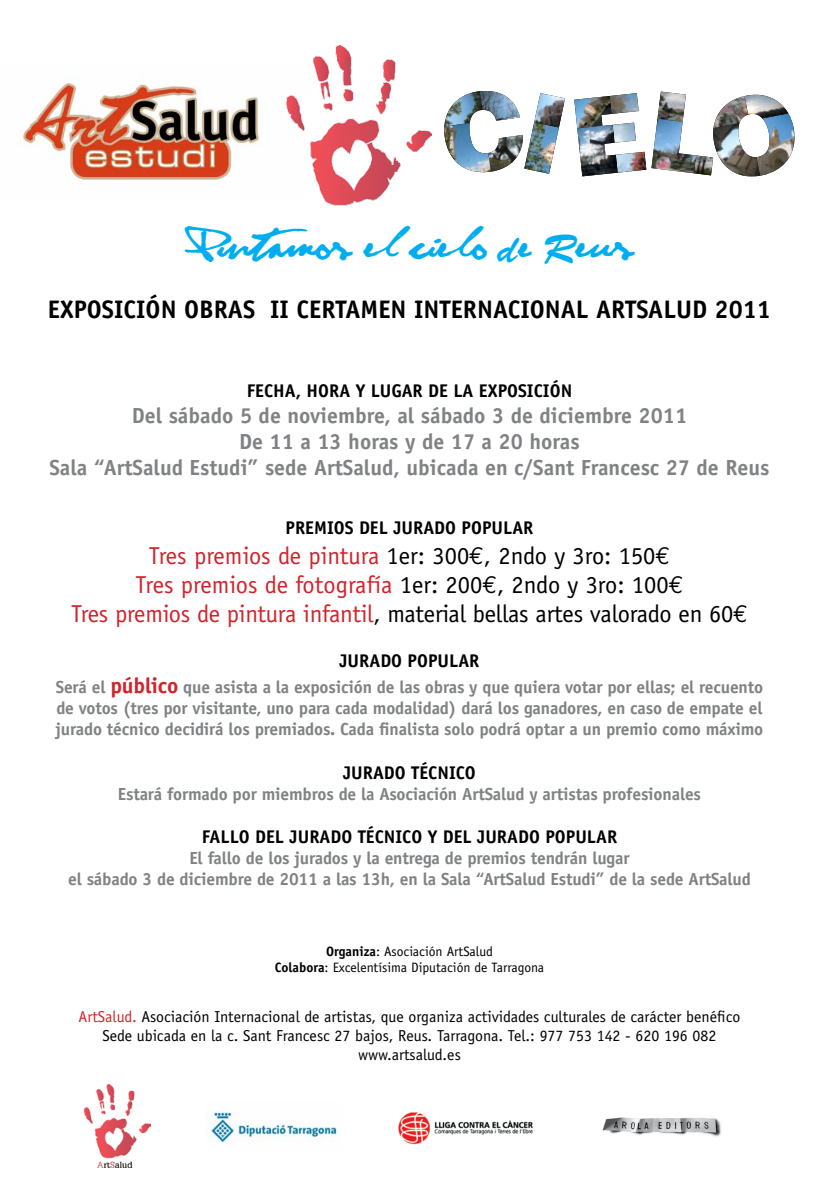
<style>
.page{position:relative;width:819px;height:1191px;background:#fff}
.page>*{position:absolute;margin:0;border:0;box-sizing:border-box;transform-origin:0 0}
.t1{font:40.25px "Cutty Fruty";color:#00aeef}
.t2{font:700 25.38px "Officina Sans";color:#000}
.t3{font:24.5px/29.4px "Officina Sans";letter-spacing:-.01em;color:#000;text-align:center}
.t4{font:700 21.88px/26.2px "Officina Sans";color:#808285;text-align:center}
.t5{font:700 18.38px "Officina Sans";color:#000}
.t6{font:700 17.5px/21px "Officina Sans";letter-spacing:-.01em;color:#808285;text-align:justify}
.t7{font:15.84px/19.1px "Officina Sans";color:#000;text-align:center}
.t8{font:13.56px/16.4px "Officina Sans";color:#000;text-align:center}
.s1{font-family:"Brush Script"}
.s2{color:#d2232a}
.s3{font-family:"Euro Mono"}
.s4{font-size:21.88px;color:#d2232a}
.s5{font-weight:700}
</style>
<div class="page">
<img style="left:23px;top:76px;width:238px;height:104px">
<img style="left:286px;top:46px;width:146px;height:160px">
<img style="left:207px;top:1112px;width:130px;height:31px">
<img style="left:84px;top:1084px;width:67px;height:83px">
<img style="left:398px;top:1112px;width:135px;height:33px">
<img style="left:602px;top:1117px;width:119px;height:20px">
<img style="left:444px;top:91px;width:79px;height:82px">
<img style="left:534px;top:93px;width:31px;height:34px">
<img style="left:524px;top:122px;width:35px;height:52px">
<img style="left:574px;top:91px;width:186px;height:86px">
<img style="left:756px;top:113px;width:39px;height:63px">
<img style="left:713px;top:123px;width:47px;height:54px">
<img style="left:744px;top:95px;width:44px;height:23px">
<img style="left:713px;top:96px;width:35px;height:32px">
<h1 class="t1" style="left:185px;top:225px;width:450px">Pintamos el cielo <span class="s1">d</span>e <span class="s1">R</span>eus</h1>
<h2 class="t2" style="left:48px;top:293px;width:724px">EXPOSICIÓN OBRAS II CERTAMEN INTERNACIONAL ARTSALUD 2011</h2>
<p class="t5" style="left:247px;top:379px;width:327px">FECHA, HORA Y LUGAR DE LA EXPOSICIÓN</p>
<p class="t4" style="left:49px;top:402px;width:721px">Del sábado 5 de noviembre, al sábado 3 de diciembre 2011<br>De 11 a 13 horas y de 17 a 20 horas<br>Sala “ArtSalud Estudi” sede ArtSalud, ubicada en c/Sant Francesc 27 de Reus</p>
<p class="t5" style="left:285px;top:516px;width:249px">PREMIOS DEL JURADO POPULAR</p>
<h3 class="t3" style="left:71px;top:540px;width:678px"><span class="s2">Tres premios de pintura</span> 1er: 300<span class="s3">€</span>, 2ndo y 3ro: 150<span class="s3">€<br></span><span class="s2">Tres premios de fotografía</span> 1er: 200<span class="s3">€</span>, 2ndo y 3ro: 100<span class="s3">€<br></span><span class="s2">Tres premios de pintura infantil</span>, material bellas artes valorado en 60<span class="s3">€</span></h3>
<p class="t5" style="left:339px;top:649px;width:141px">JURADO POPULAR</p>
<p class="t6" style="left:56px;top:676px;width:709px">Será el <span class="s4">público</span> que asista a la exposición de las obras y que quiera votar por ellas; el recuento de votos (tres por visitante, uno para cada modalidad) dará los ganadores, en caso de empate el jurado técnico decidirá los premiados. Cada finalista solo podrá optar a un premio como máximo</p>
<p class="t5" style="left:343px;top:761px;width:134px">JURADO TÉCNICO</p>
<p class="t6" style="left:118px;top:783px;width:584px">Estará formado por miembros de la Asociación ArtSalud y artistas profesionales</p>
<p class="t5" style="left:202px;top:825px;width:417px">FALLO DEL JURADO TÉCNICO Y DEL JURADO POPULAR</p>
<p class="t6" style="left:68px;top:847px;width:684px;text-align:center">El fallo de los jurados y la entrega de premios tendrán lugar<br>el sábado 3 de diciembre de 2011 a las 13h, en la Sala “ArtSalud Estudi” de la sede ArtSalud</p>
<p class="t8" style="left:275px;top:943px;width:271px"><span class="s5">Organiza</span>: Asociación ArtSalud<br><span class="s5">Colabora</span>: Excelentísima Diputación de Tarragona</p>
<p class="t7" style="left:78px;top:1007px;width:663px"><span class="s2">ArtSalud.</span> Asociación Internacional de artistas, que organiza actividades culturales de carácter benéfico<br>Sede ubicada en la c. Sant Francesc 27 bajos, Reus. Tarragona. Tel.: 977 753 142 - 620 196 082 www.artsalud.es</p>
</div>
